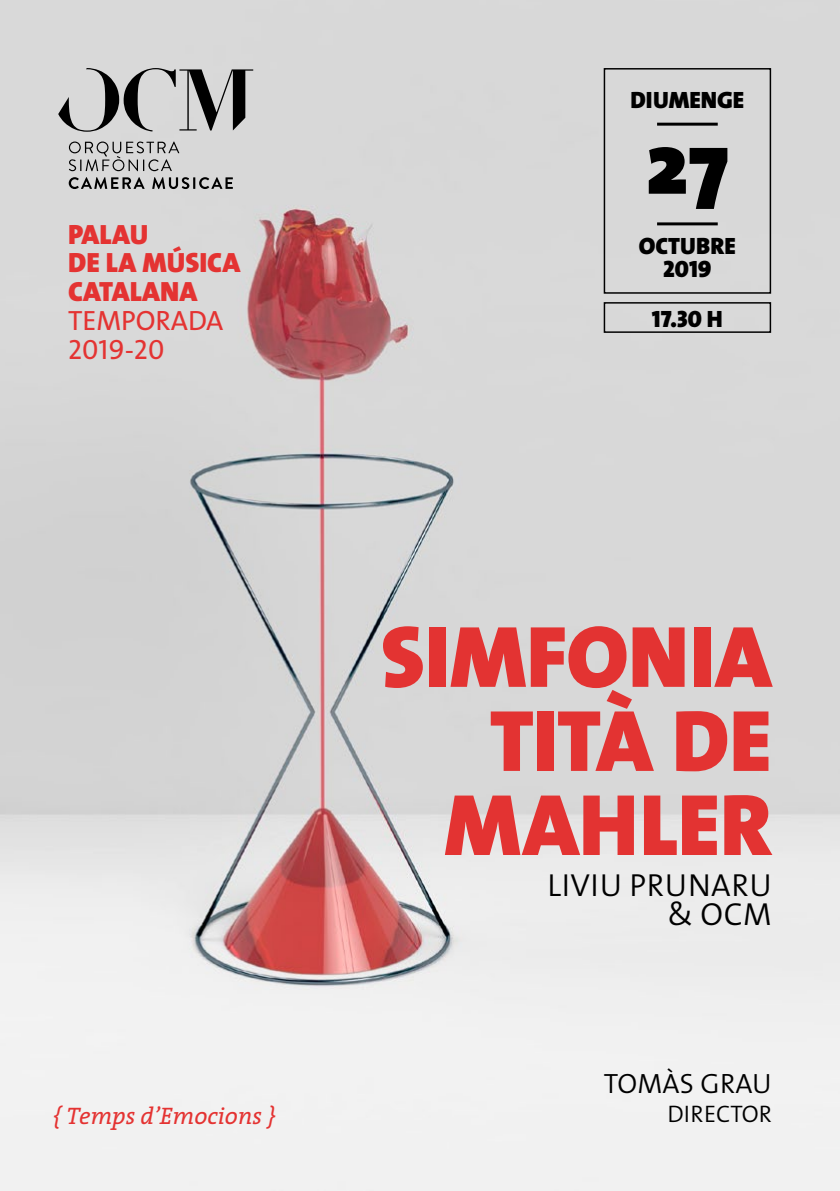
<style>
.page{position:relative;width:840px;height:1191px;background:#fff}
.page>*{position:absolute;margin:0;border:0;box-sizing:border-box;transform-origin:0 0}
.t1{font:900 89px "The Sans";color:#000}
.t2{font:900 88px/84px "The Sans";color:#e33332;text-align:right}
.t3{font:300 32px/29.6px "The Sans";letter-spacing:.015em;color:#000;text-align:right}
.t4{font:28px/28.8px "The Sans Black Caps";color:#e43332}
.t5{font:28px/28.8px "The Sans Regular Caps";color:#e43332}
.t6{font:300 28px "The Sans";letter-spacing:.005em;color:#000}
.t7{font:italic 24px "The Serif";color:#e43332}
.t8{font:300 24px "The Sans";color:#000}
.t9{font:900 23.8px "The Sans";color:#000}
.t10{font:23.8px/49.2px "The Sans Black Caps";color:#000;text-align:center}
</style>
<div class="page">
<img style="left:0;top:0;width:839px;height:1191px">
<hr style="left:656px;top:222px;width:61px;height:3px;background:#000">
<hr style="left:656px;top:123px;width:61px;height:3px;background:#000">
<div style="left:603px;top:68px;width:167px;height:226px;border:1px solid #000"></div>
<div style="left:603px;top:302px;width:167px;height:31px;border:1px solid #000"></div>
<svg style="left:58px;top:68px;width:195px;height:64px;background:#a1a1a1"></svg>
<svg style="left:69px;top:141px;width:110px;height:30px;background:#b1b1b1"></svg>
<svg style="left:69px;top:177px;width:76px;height:12px"></svg>
<svg style="left:152px;top:177px;width:81px;height:12px"></svg>
<p class="t9" style="left:630px;top:79px;width:115px">DIUMENGE</p>
<p class="t4" style="left:68px;top:219px;width:174px">PALAU<br>DE LA MÚSICA<br>CATALANA</p>
<p class="t5" style="left:68px;top:307px;width:157px">TEMPORADA<br>2019-20</p>
<h1 class="t1" style="left:645px;top:88px;width:84px">27</h1>
<p class="t9" style="left:638px;top:225px;width:98px">OCTUBRE</p>
<p class="t10" style="left:651px;top:244px;width:72px">2019<br>17.30 H</p>
<h2 class="t2" style="left:380px;top:613px;width:392px">SIMFONIA<br>TITÀ DE<br>MAHLER</h2>
<p class="t3" style="left:547px;top:869px;width:225px">LIVIU PRUNARU &amp; OCM</p>
<p class="t6" style="left:603px;top:1060px;width:169px">TOMÀS GRAU</p>
<p class="t7" style="left:53px;top:1095px;width:223px">{ Temps d’Emocions }</p>
<p class="t8" style="left:667px;top:1093px;width:106px">DIRECTOR</p>
</div>
